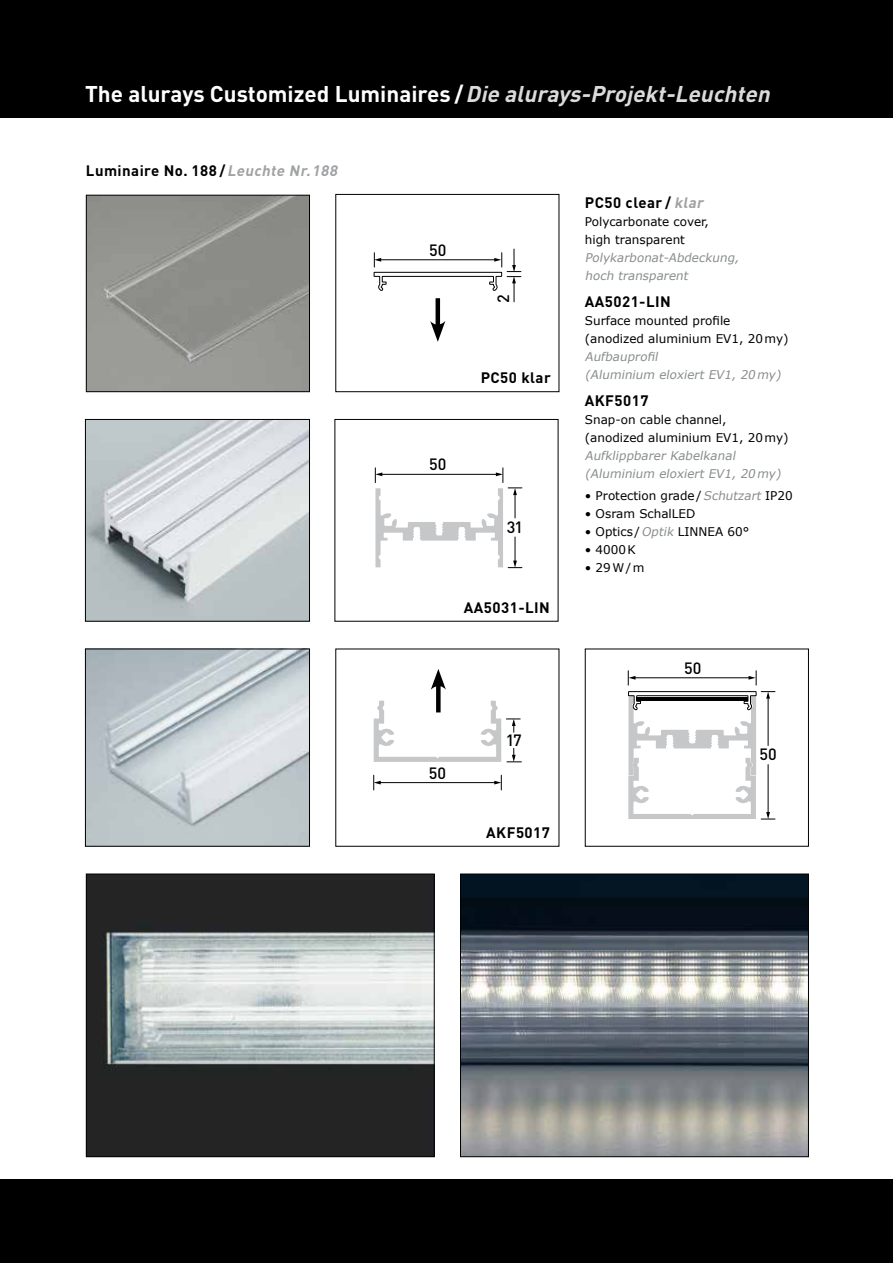
<style>
.page{position:relative;width:893px;height:1263px;background:#fff}
.page>*{position:absolute;margin:0;border:0;box-sizing:border-box;transform-origin:0 0}
.t1{font:700 22.5px "DINOT";color:#fff}
.t2{font:500 16.2px "DINOT";color:#000}
.t3{font:700 15px "DINOT";letter-spacing:.03em;color:#000}
.t4{font:12px/18px "Verdana";color:#000}
.t5{font:italic 12px/18px "Verdana";color:#898d8e}
.s1{font-style:italic;color:#dadbdb}
.s2{font-style:italic;color:#a0a2a3}
.s3{font-style:italic;color:#898d8e}
</style>
<div class="page">
<div style="left:0;top:1180px;width:893px;height:83px;background:#000"></div>
<div style="left:0;top:0;width:893px;height:118px;background:#000"></div>
<img style="left:88px;top:876px;width:345px;height:279px">
<div style="left:86px;top:874px;width:349px;height:283px;border:1px solid #000"></div>
<img style="left:462px;top:876px;width:345px;height:279px">
<div style="left:460px;top:874px;width:349px;height:283px;border:1px solid #000"></div>
<svg style="left:374px;top:701px;width:147px;height:61px"></svg>
<hr style="left:379px;top:782px;width:117px;height:1px;background:#000">
<svg style="left:373px;top:775px;width:8px;height:15px"></svg>
<svg style="left:494px;top:775px;width:8px;height:15px"></svg>
<svg style="left:628px;top:691px;width:147px;height:129px"></svg>
<hr style="left:634px;top:677px;width:116px;height:1px;background:#000">
<svg style="left:628px;top:671px;width:7px;height:14px"></svg>
<svg style="left:749px;top:671px;width:8px;height:14px"></svg>
<div style="left:585px;top:649px;width:224px;height:198px;border:1px solid #000"></div>
<svg style="left:375px;top:468px;width:147px;height:100px"></svg>
<div style="left:436px;top:681px;width:5px;height:31px;background:#000"></div>
<svg style="left:431px;top:669px;width:15px;height:21px"></svg>
<img style="left:87px;top:651px;width:221px;height:194px">
<div style="left:85px;top:649px;width:225px;height:198px;border:1px solid #000"></div>
<img style="left:87px;top:421px;width:221px;height:199px">
<div style="left:85px;top:419px;width:225px;height:203px;border:1px solid #000"></div>
<svg style="left:374px;top:249px;width:147px;height:53px"></svg>
<div style="left:335px;top:194px;width:224px;height:198px;border:1px solid #000"></div>
<hr style="left:436px;top:298px;width:4px;height:31px;background:#000">
<svg style="left:430px;top:321px;width:15px;height:21px"></svg>
<img style="left:88px;top:197px;width:220px;height:193px">
<div style="left:86px;top:195px;width:224px;height:197px;border:1px solid #000"></div>
<h1 class="t1" style="left:85px;top:77px;width:693px">The alurays Customized Luminaires /<span class="s1">Die alurays-Projekt-Leuchten</span></h1>
<p class="t3" style="left:86px;top:159px;width:256px">Luminaire No. 188 /<span class="s2">Leuchte Nr.188</span></p>
<h2 class="t2" style="left:429px;top:237px;width:19px">50</h2>
<h2 class="t2" style="left:491px;top:303px;width:10px;rotate:-90deg">2</h2>
<p class="t3" style="left:481px;top:366px;width:72px">PC50 klar</p>
<h2 class="t2" style="left:429px;top:452px;width:19px">50</h2>
<h2 class="t2" style="left:507px;top:514px;width:18px">31</h2>
<p class="t3" style="left:464px;top:595px;width:88px">AA5031-LIN</p>
<h2 class="t2" style="left:429px;top:760px;width:19px">50</h2>
<h2 class="t2" style="left:506px;top:727px;width:17px">17</h2>
<p class="t3" style="left:486px;top:820px;width:65px">AKF5017</p>
<p class="t3" style="left:585px;top:190px;width:124px">PC50 clear / <span class="s2">klar</span></p>
<p class="t4" style="left:585px;top:212px;width:126px">Polycarbonate cover, high transparent</p>
<p class="t5" style="left:585px;top:248px;width:158px">Polykarbonat-Abdeckung, hoch transparent</p>
<p class="t3" style="left:585px;top:289px;width:88px">AA5021-LIN</p>
<p class="t4" style="left:585px;top:311px;width:205px">Surface mounted profile (anodized aluminium EV1, 20my)</p>
<p class="t5" style="left:585px;top:347px;width:200px">Aufbauprofil<br>(Aluminium eloxiert EV1, 20my)</p>
<p class="t3" style="left:585px;top:388px;width:65px">AKF5017</p>
<p class="t4" style="left:585px;top:410px;width:205px">Snap-on cable channel, (anodized aluminium EV1, 20my)</p>
<p class="t5" style="left:585px;top:446px;width:200px">Aufklippbarer Kabelkanal (Aluminium eloxiert EV1, 20my)</p>
<p class="t4" style="left:585px;top:487px;width:209px">• Protection grade/<span class="s3">Schutzart</span> IP20</p>
<p class="t4" style="left:585px;top:505px;width:112px">• Osram SchalLED</p>
<p class="t4" style="left:585px;top:523px;width:166px">• Optics/<span class="s3">Optik</span> LINNEA 60°</p>
<p class="t4" style="left:585px;top:541px;width:53px">• 4000K</p>
<p class="t4" style="left:585px;top:559px;width:61px">• 29W/m</p>
<h2 class="t2" style="left:684px;top:655px;width:19px">50</h2>
<h2 class="t2" style="left:759px;top:742px;width:19px">50</h2>
</div>
